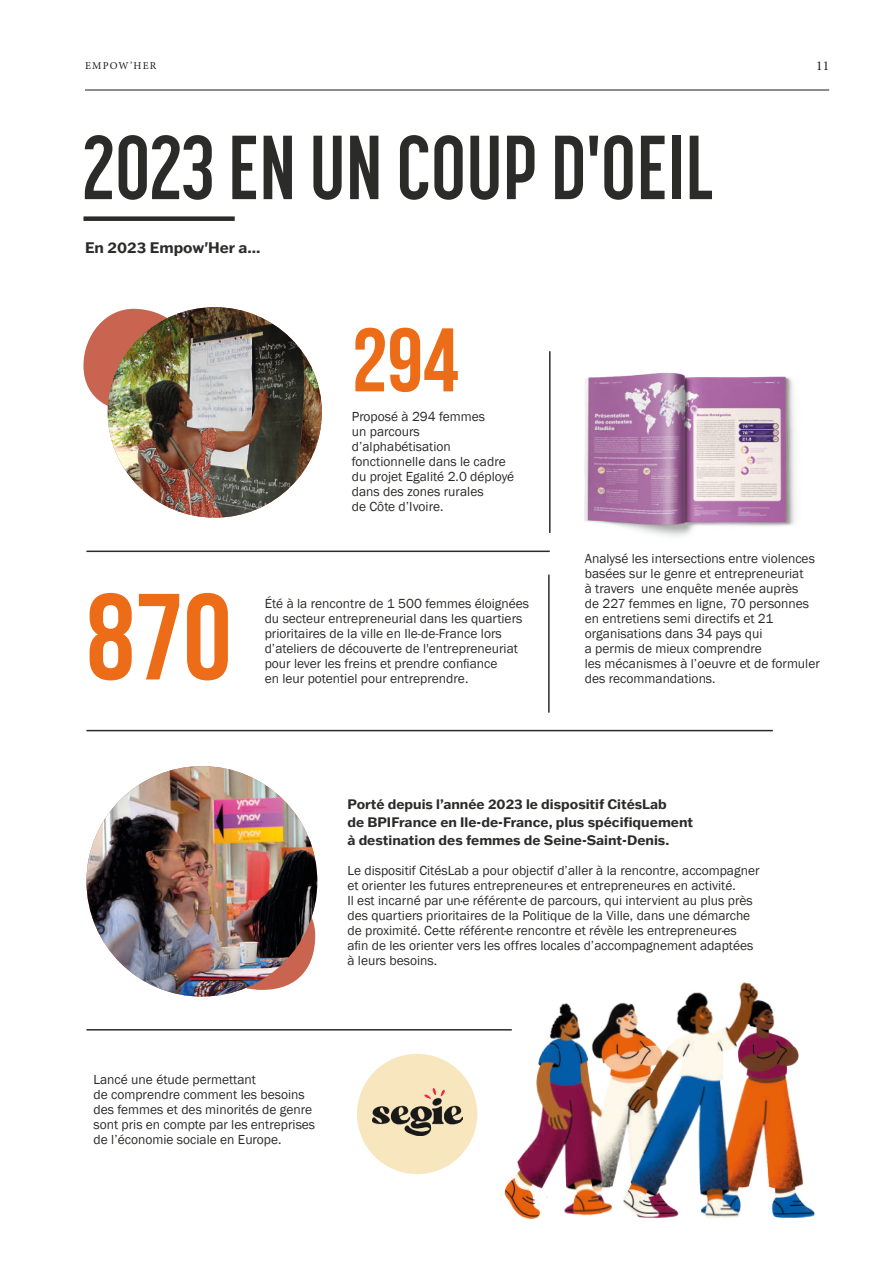
<style>
.page{position:relative;width:893px;height:1263px;background:#fff}
.page>*{position:absolute;margin:0;border:0;box-sizing:border-box;transform-origin:0 0}
.t1{font:700 122.25px "Bebas Neue";color:#ed6c17}
.t2{font:700 90px "Korolev Compressed";color:#2b2b2a}
.t3{font:700 90px "Bebas Neue";color:#ed6c17}
.t4{font:700 15px "Franklin Gothic ATF";color:#2b2b2a}
.t5{font:13.5px/15px "Franklin Gothic";color:#2b2b2a}
.t6{font:700 13.5px/18px "Franklin Gothic ATF";color:#2b2b2a}
.t7{font:13.5px "Minion Pro";color:#1d1d1b}
.t8{font:10.5px "Minion Pro";letter-spacing:.11em;color:#1d1d1b}
</style>
<div class="page">
<hr style="left:85px;top:90px;width:744px;height:1px;background:#1d1d1b">
<div style="left:83px;top:216px;width:152px;height:5px;background:#2b2b2a"></div>
<hr style="left:548px;top:575px;width:2px;height:138px;background:#2b2b2a">
<hr style="left:549px;top:351px;width:2px;height:182px;background:#2b2b2a">
<div style="left:357px;top:1054px;width:120px;height:120px;background:#f8e6be;border-radius:50%"></div>
<hr style="left:86px;top:550px;width:464px;height:2px;background:#2b2b2a">
<hr style="left:86px;top:730px;width:687px;height:1px;background:#2b2b2a">
<hr style="left:86px;top:1029px;width:426px;height:1px;background:#2b2b2a">
<img style="left:498px;top:982px;width:317px;height:238px">
<img style="left:372px;top:1088px;width:90px;height:47px">
<img style="left:584px;top:372px;width:211px;height:165px">
<svg style="left:83px;top:317px;width:25px;height:95px"></svg>
<svg style="left:240px;top:905px;width:75px;height:85px"></svg>
<img style="left:108px;top:307px;width:214px;height:211px">
<img style="left:86px;top:766px;width:231px;height:230px;border-radius:115px">
<p class="t8" style="left:85px;top:58px;width:73px">EMPOW’HER</p>
<p class="t7" style="left:816px;top:57px;width:14px">11</p>
<h2 class="t2" style="left:83px;top:117px;width:631px">2023 EN UN COUP D'OEIL</h2>
<p class="t4" style="left:85px;top:238px;width:177px">En 2023 Empow'Her a...</p>
<h2 class="t3" style="left:352px;top:311px;width:108px">294</h2>
<p class="t5" style="left:352px;top:409px;width:164px">Proposé à 294 femmes<br>un parcours d’alphabétisation fonctionnelle dans le cadre du projet Egalité 2.0 déployé dans des zones rurales<br>de Côte d’Ivoire.</p>
<h1 class="t1" style="left:86px;top:570px;width:147px">870</h1>
<p class="t5" style="left:265px;top:596px;width:266px">Été à la rencontre de 1 500 femmes éloignées du secteur entrepreneurial dans les quartiers prioritaires de la ville en Ile-de-France lors d’ateliers de découverte de l'entrepreneuriat pour lever les freins et prendre confiance<br>en leur potentiel pour entreprendre.</p>
<p class="t5" style="left:585px;top:551px;width:237px">Analysé les intersections entre violences basées sur le genre et entrepreneuriat<br>à travers une enquête menée auprès<br>de 227 femmes en ligne, 70 personnes en entretiens semi directifs et 21 organisations dans 34 pays qui<br>a permis de mieux comprendre<br>les mécanismes à l’oeuvre et de formuler des recommandations.</p>
<p class="t6" style="left:347px;top:795px;width:347px">Porté depuis l’année 2023 le dispositif CitésLab<br>de BPIFrance en Ile-de-France, plus spécifiquement à destination des femmes de Seine-Saint-Denis.</p>
<p class="t5" style="left:347px;top:864px;width:414px">Le dispositif CitésLab a pour objectif d’aller à la rencontre, accompagner et orienter les futures entrepreneur·es et entrepreneur·es en activité.<br>Il est incarné par un·e référent·e de parcours, qui intervient au plus près des quartiers prioritaires de la Politique de la Ville, dans une démarche de proximité. Ce·tte référent·e rencontre et révèle les entrepreneur·es afin de les orienter vers les offres locales d’accompagnement adaptées à leurs besoins.</p>
<p class="t5" style="left:94px;top:1072px;width:223px">Lancé une étude permettant<br>de comprendre comment les besoins des femmes et des minorités de genre sont pris en compte par les entreprises de l’économie sociale en Europe.</p>
</div>
